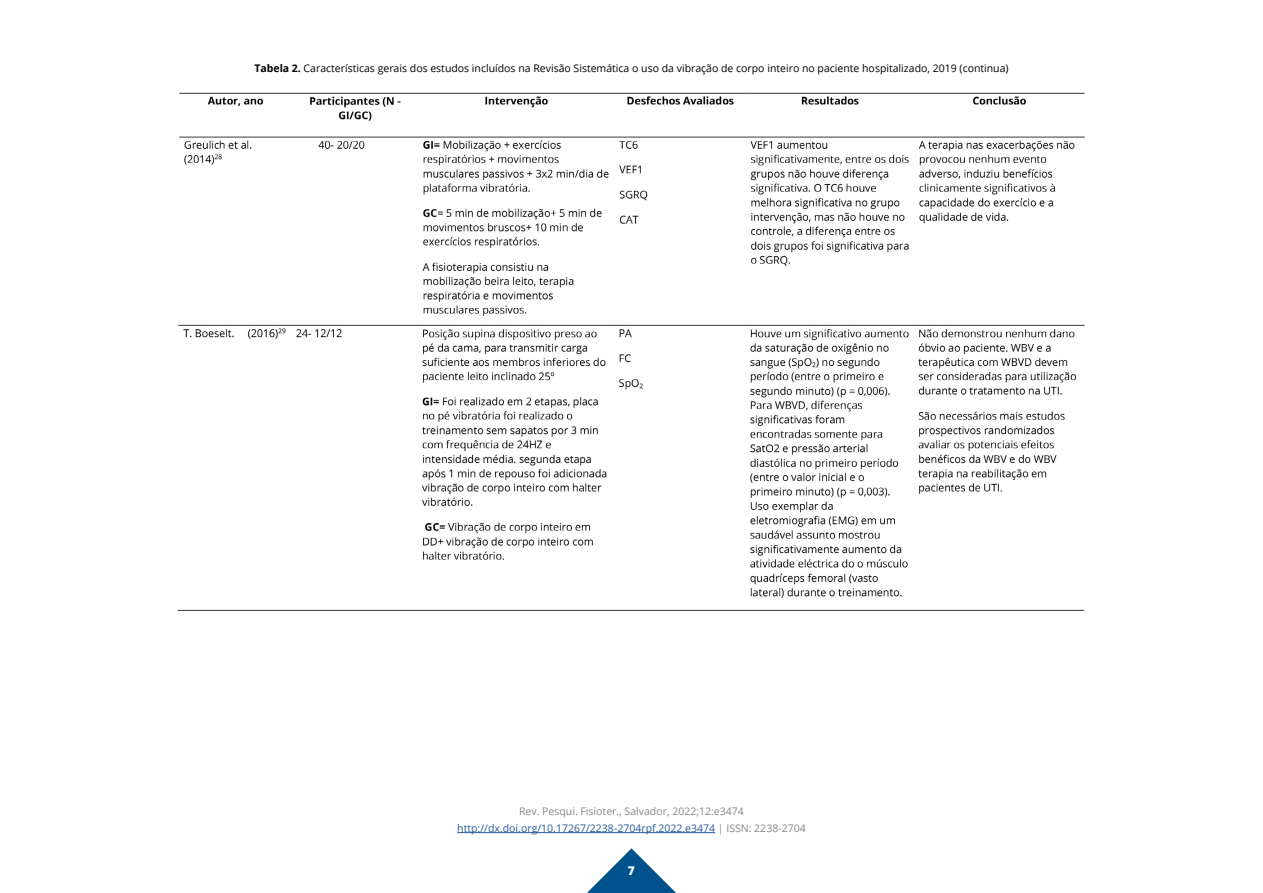
<style>
.page{position:relative;width:1263px;height:893px;background:#fff}
.page>*{position:absolute;margin:0;border:0;box-sizing:border-box;transform-origin:0 0}
.t1{font:800 12px "Open Sans";color:#fff}
.t2{font:10.5px "Open Sans";color:#000}
.t3{font:10.5px/16.5px "Open Sans";color:#878787;text-align:center}
.s1{font-weight:700}
.s2{color:#275b9b}
</style>
<div class="page">
<svg style="left:587px;top:848px;width:89px;height:45px"></svg>
<hr style="left:457px;top:832px;width:258px;height:1px;background:#275b9b">
<img style="left:177px;top:92px;width:908px;height:519px">
<p class="t2" style="left:254px;top:61px;width:756px"><span class="s1">Tabela 2.</span> Características gerais dos estudos incluídos na Revisão Sistemática o uso da vibração de corpo inteiro no paciente hospitalizado, 2019 (continua)</p>
<p class="t3" style="left:457px;top:803px;width:350px">Rev. Pesqui. Fisioter., Salvador, 2022;12:e3474 <span class="s2">http://dx.doi.org/10.17267/2238-2704rpf.2022.e3474</span> | ISSN: 2238-2704</p>
<p class="t1" style="left:628px;top:862px;width:9px">7</p>
</div>
